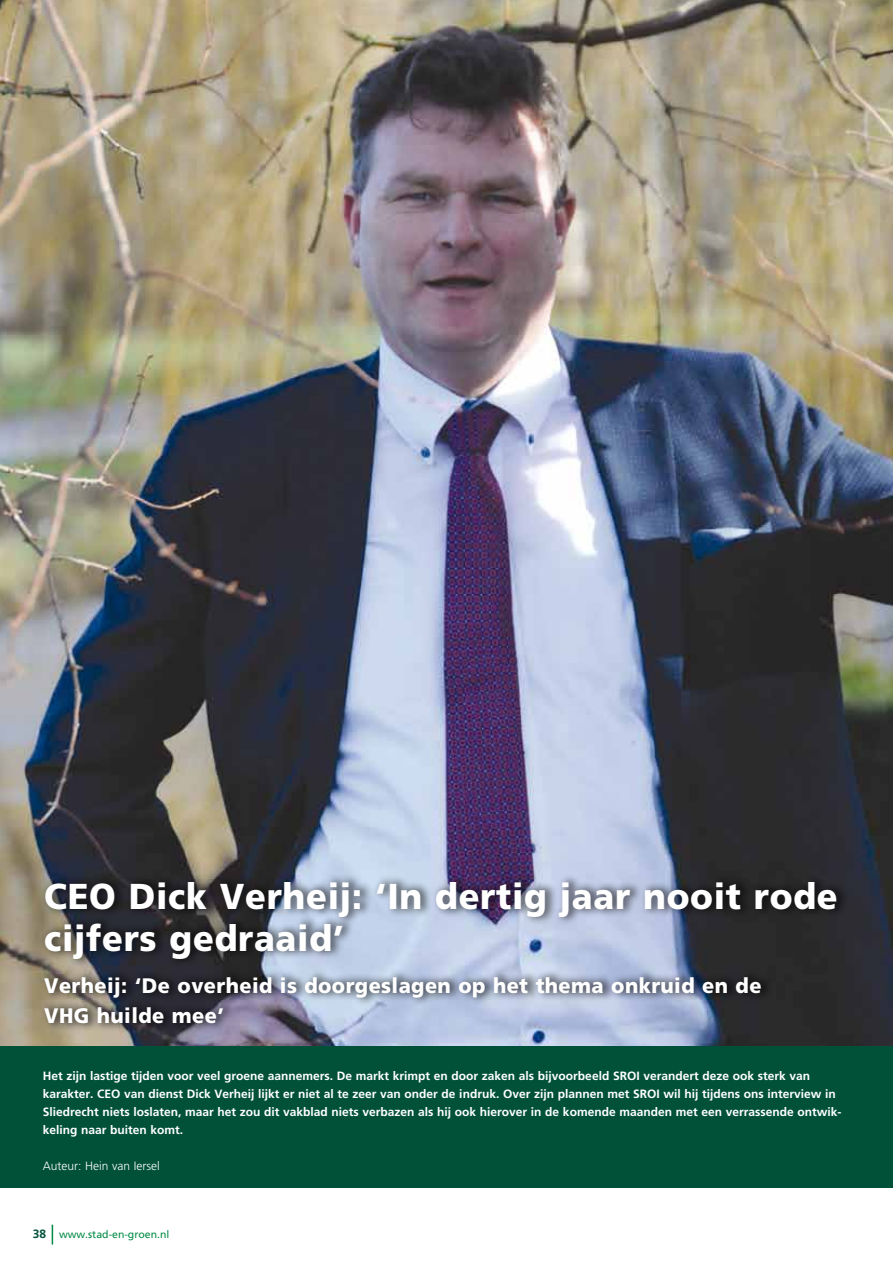
<style>
.page{position:relative;width:893px;height:1263px;background:#fff}
.page>*{position:absolute;margin:0;border:0;box-sizing:border-box;transform-origin:0 0}
.t1{font:900 36px/42px "Frutiger";letter-spacing:.02em;color:#fff;scale:.95 1}
.t2{font:900 21px/30px "Frutiger";letter-spacing:.02em;color:#fff;scale:.95 1}
.t3{font:700 12px/18px "Frutiger";color:#fff}
.t4{font:300 12px "Frutiger";color:#fff}
.t5{font:10.5px "Frutiger";color:#008b45}
.s1{font-weight:700;font-size:12px;color:#00523c}
</style>
<div class="page">
<svg style="left:52px;top:1225px;width:1px;height:19px"></svg>
<img style="left:0;top:0;width:893px;height:1046px">
<div style="left:0;top:1046px;width:893px;height:141px;background:#005138"></div>
<div style="left:40px;top:873px;width:810px;height:95px;background:#000;opacity:.5"></div>
<div style="left:40px;top:968px;width:734px;height:65px;background:#000;opacity:.5"></div>
<h1 class="t1" style="left:44px;top:875px;width:837px">CEO Dick Verheij: ‘In dertig jaar nooit rode cijfers gedraaid’</h1>
<h2 class="t2" style="left:44px;top:971px;width:756px">Verheij: ‘De overheid is doorgeslagen op het thema onkruid en de<br>VHG huilde mee’</h2>
<p class="t3" style="left:43px;top:1067px;width:800px">Het zijn lastige tijden voor veel groene aannemers. De markt krimpt en door zaken als bijvoorbeeld SROI verandert deze ook sterk van karakter. CEO van dienst Dick Verheij lijkt er niet al te zeer van onder de indruk. Over zijn plannen met SROI wil hij tijdens ons interview in Sliedrecht niets loslaten, maar het zou dit vakblad niets verbazen als hij ook hierover in de komende maanden met een verrassende ontwik&shy;keling naar buiten komt.</p>
<p class="t4" style="left:43px;top:1159px;width:119px">Auteur: Hein van Iersel</p>
<p class="t5" style="left:33px;top:1228px;width:138px"><span class="s1">38</span> www.stad-en-groen.nl</p>
</div>
